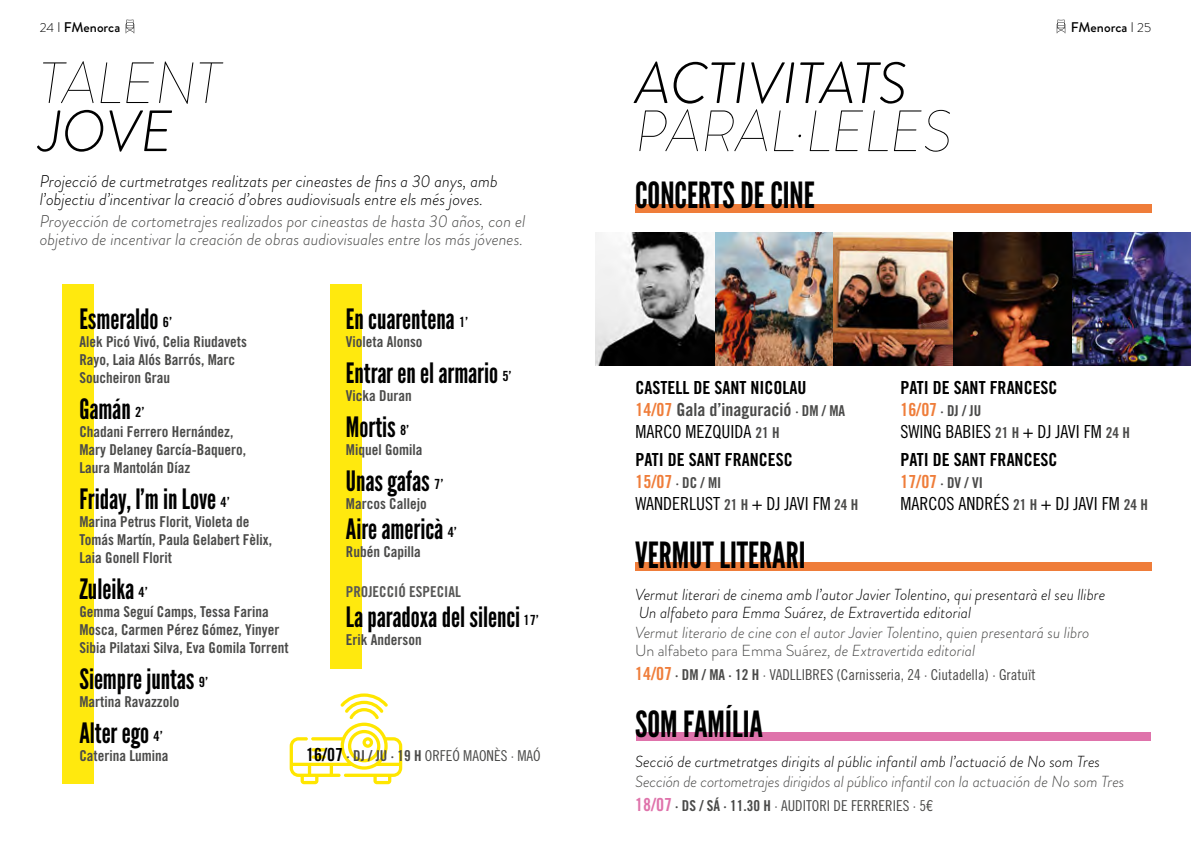
<style>
.page{position:relative;width:1191px;height:851px;background:#fff}
.page>*{position:absolute;margin:0;border:0;box-sizing:border-box;transform-origin:0 0}
.t1{font:italic 100 58px "Brandon Grotesque";color:#000}
.t2{font:italic 300 58px "Brandon Grotesque";color:#000}
.t3{font:36px "League Gothic";color:#000}
.t4{font:28px "League Gothic";color:#000}
.t5{font:18px/22px "Trade Gothic LT Std Bd Cn 20";color:#000}
.t6{font:18px "Trade Gothic LT Std Cn 18";color:#000}
.t7{font:italic 300 17px/18px "Brandon Grotesque";color:#4a4a49}
.t8{font:italic 300 17px/18px "Brandon Grotesque";color:#000}
.t9{font:italic 300 16px/18px "Brandon Grotesque";color:#4a4a49}
.t10{font:italic 300 16px/18px "Brandon Grotesque";color:#000}
.t11{font:15px/18px "Trade Gothic LT Std Bd Cn 20";color:#4a4a49}
.t12{font:15px "Trade Gothic LT Std Cn 18";color:#4a4a49}
.t13{font:15px "Trade Gothic LT Std Bd Cn 20";color:#575756}
.t14{font:500 14px "Brandon Grotesque";color:#000}
.s1{font-weight:300;font-size:13px}
.s2{font-weight:300}
.s3{font-family:"Trade Gothic LT Std Bd Cn 20";font-size:14px}
.s4{font-family:"Trade Gothic LT Std Bd Cn 20";font-size:18px;color:#000}
.s5{font-family:"Trade Gothic LT Std Bd Cn 20"}
.s6{color:#ef7d3a}
.s7{color:#4a4a49}
.s8{font-size:14.6px;color:#4a4a49}
.s9{font-size:15px;color:#4a4a49}
.s10{font-family:"Trade Gothic LT Std Bd Cn 20";font-size:15px;color:#4a4a49}
.s11{font-style:normal}
.s12{font-family:"Trade Gothic LT Std Bd Cn 20";font-size:18px;color:#ef7d3a}
.s13{font-family:"Trade Gothic LT Std Bd Cn 20";font-size:18px;color:#df73ab}
</style>
<div class="page">
<svg style="left:1056px;top:20px;width:9px;height:13px"></svg>
<svg style="left:126px;top:20px;width:8px;height:13px"></svg>
<svg style="left:290px;top:693px;width:112px;height:91px"></svg>
<div style="left:62px;top:284px;width:32px;height:500px;background:#ffe90e"></div>
<div style="left:330px;top:284px;width:32px;height:385px;background:#ffe90e"></div>
<div style="left:635px;top:204px;width:516px;height:8px;background:#ef7d3a"></div>
<img style="left:595px;top:232px;width:476px;height:134px">
<img style="left:1071px;top:232px;width:120px;height:134px">
<div style="left:635px;top:562px;width:516px;height:9px;background:#ef7d3a"></div>
<div style="left:636px;top:732px;width:514px;height:8px;background:#df73ab"></div>
<p class="t14" style="left:40px;top:17px;width:82px"><span class="s1">24</span> <span class="s2">I</span> FMenorca</p>
<p class="t14" style="left:1070px;top:18px;width:82px">FMenorca <span class="s2">I</span> <span class="s1">25</span></p>
<h1 class="t1" style="left:40px;top:42px;width:182px">TALENT</h1>
<h1 class="t2" style="left:40px;top:91px;width:134px">JOVE</h1>
<p class="t8" style="left:40px;top:172px;width:459px">Projecció de curtmetratges realitzats per cineastes de fins a 30 anys, amb l’objectiu d’incentivar la creació d’obres audiovisuals entre els més joves.</p>
<p class="t7" style="left:40px;top:212px;width:487px">Proyección de cortometrajes realizados por cineastas de hasta 30 años, con el objetivo de incentivar la creación de obras audiovisuales entre los más jóvenes.</p>
<h1 class="t2" style="left:635px;top:43px;width:274px">ACTIVITATS</h1>
<h1 class="t1" style="left:635px;top:90px;width:319px">PARAL·LELES</h1>
<h2 class="t3" style="left:635px;top:174px;width:181px">CONCERTS DE CINE</h2>
<h3 class="t4" style="left:79px;top:302px;width:94px">Esmeraldo <span class="s3">6’</span></h3>
<p class="t11" style="left:79px;top:332px;width:169px">Alek Picó Vivó, Celia Riudavets<br>Rayo, Laia Alós Barrós, Marc<br>Soucheiron Grau</p>
<h3 class="t4" style="left:79px;top:392px;width:67px">Gamán <span class="s3">2’</span></h3>
<p class="t11" style="left:79px;top:422px;width:168px">Chadani Ferrero Hernández,<br>Mary Delaney García-Baquero,<br>Laura Mantolán Díaz</p>
<h3 class="t4" style="left:79px;top:482px;width:152px">Friday, I’m in Love <span class="s3">4’</span></h3>
<p class="t11" style="left:79px;top:512px;width:194px">Marina Petrus Florit, Violeta de<br>Tomás Martín, Paula Gelabert Fèlix,<br>Laia Gonell Florit</p>
<h3 class="t4" style="left:79px;top:572px;width:70px">Zuleika <span class="s3">4’</span></h3>
<p class="t11" style="left:79px;top:602px;width:211px">Gemma Seguí Camps, Tessa Farina<br>Mosca, Carmen Pérez Gómez, Yinyer<br>Sibia Pilataxi Silva, Eva Gomila Torrent</p>
<h3 class="t4" style="left:79px;top:662px;width:130px">Siempre juntas <span class="s3">9’</span></h3>
<p class="t11" style="left:79px;top:692px;width:101px">Martina Ravazzolo</p>
<h3 class="t4" style="left:79px;top:716px;width:85px">Alter ego <span class="s3">4’</span></h3>
<p class="t11" style="left:79px;top:746px;width:91px">Caterina Lumina</p>
<h3 class="t4" style="left:346px;top:302px;width:124px">En cuarentena <span class="s3">1’</span></h3>
<p class="t11" style="left:346px;top:332px;width:78px">Violeta Alonso</p>
<h3 class="t4" style="left:346px;top:356px;width:167px">Entrar en el armario <span class="s3">5’</span></h3>
<p class="t11" style="left:346px;top:386px;width:67px">Vicka Duran</p>
<h3 class="t4" style="left:346px;top:410px;width:65px">Mortis <span class="s3">8’</span></h3>
<p class="t11" style="left:346px;top:440px;width:78px">Miquel Gomila</p>
<h3 class="t4" style="left:346px;top:464px;width:99px">Unas gafas <span class="s3">7’</span></h3>
<p class="t11" style="left:346px;top:494px;width:82px">Marcos Callejo</p>
<h3 class="t4" style="left:346px;top:512px;width:113px">Aire americà <span class="s3">4’</span></h3>
<p class="t11" style="left:346px;top:542px;width:76px">Rubén Capilla</p>
<p class="t13" style="left:346px;top:582px;width:116px">PROJECCIÓ ESPECIAL</p>
<h3 class="t4" style="left:346px;top:600px;width:194px">La paradoxa del silenci <span class="s3">17’</span></h3>
<p class="t11" style="left:346px;top:630px;width:77px">Erik Anderson</p>
<p class="t12" style="left:306px;top:746px;width:236px"><span class="s4">16/07</span> <span class="s5">· DJ / JU · 19 H</span> ORFEÓ MAONÈS · MAÓ</p>
<p class="t5" style="left:635px;top:376px;width:211px">CASTELL DE SANT NICOLAU<br><span class="s6">14/07</span> <span class="s7">Gala d’inaguració</span> <span class="s8">·</span> <span class="s9">DM / MA</span></p>
<p class="t6" style="left:635px;top:421px;width:146px">MARCO MEZQUIDA <span class="s10">21 H</span></p>
<p class="t5" style="left:635px;top:448px;width:159px">PATI DE SANT FRANCESC<br><span class="s6">15/07</span> <span class="s8">·</span> <span class="s9">DC / MI</span></p>
<p class="t6" style="left:635px;top:493px;width:224px">WANDERLUST <span class="s10">21 H</span> + DJ JAVI FM <span class="s10">24 H</span></p>
<p class="t5" style="left:900px;top:376px;width:159px">PATI DE SANT FRANCESC<br><span class="s6">16/07</span> <span class="s8">·</span> <span class="s9">DJ / JU</span></p>
<p class="t6" style="left:900px;top:421px;width:231px">SWING BABIES <span class="s10">21 H</span> + DJ JAVI FM <span class="s10">24 H</span></p>
<p class="t5" style="left:900px;top:448px;width:159px">PATI DE SANT FRANCESC<br><span class="s6">17/07</span> <span class="s8">·</span> <span class="s9">DV / VI</span></p>
<p class="t6" style="left:900px;top:493px;width:249px">MARCOS ANDRÉS <span class="s10">21 H</span> + DJ JAVI FM <span class="s10">24 H</span></p>
<h2 class="t3" style="left:635px;top:533px;width:172px">VERMUT LITERARI</h2>
<p class="t10" style="left:635px;top:585px;width:472px">Vermut literari de cinema amb l’autor Javier Tolentino, qui presentarà el seu llibre<br>Un alfabeto para Emma Suárez, de Extravertida editorial</p>
<p class="t9" style="left:635px;top:623px;width:456px">Vermut literario de cine con el autor Javier Tolentino, quien presentará su libro<br><span class="s11">Un alfabeto para Emma Suárez</span>, de Extravertida editorial</p>
<p class="t12" style="left:635px;top:665px;width:402px"><span class="s12">14/07</span> <span class="s5">· DM / MA · 12 H</span> · VADLLIBRES (Carnisseria, 24 · Ciutadella) · Gratuït</p>
<h2 class="t3" style="left:635px;top:702px;width:129px">SOM FAMÍLIA</h2>
<p class="t10" style="left:635px;top:752px;width:466px">Secció de curtmetratges dirigits al públic infantil amb l’actuació de No som Tres</p>
<p class="t9" style="left:635px;top:772px;width:491px">Sección de cortometrajes dirigidos al público infantil con la actuación de No som Tres</p>
<p class="t12" style="left:635px;top:796px;width:299px"><span class="s13">18/07</span> <span class="s5">· DS / SÁ · 11.30 H</span> · AUDITORI DE FERRERIES · 5€</p>
</div>
